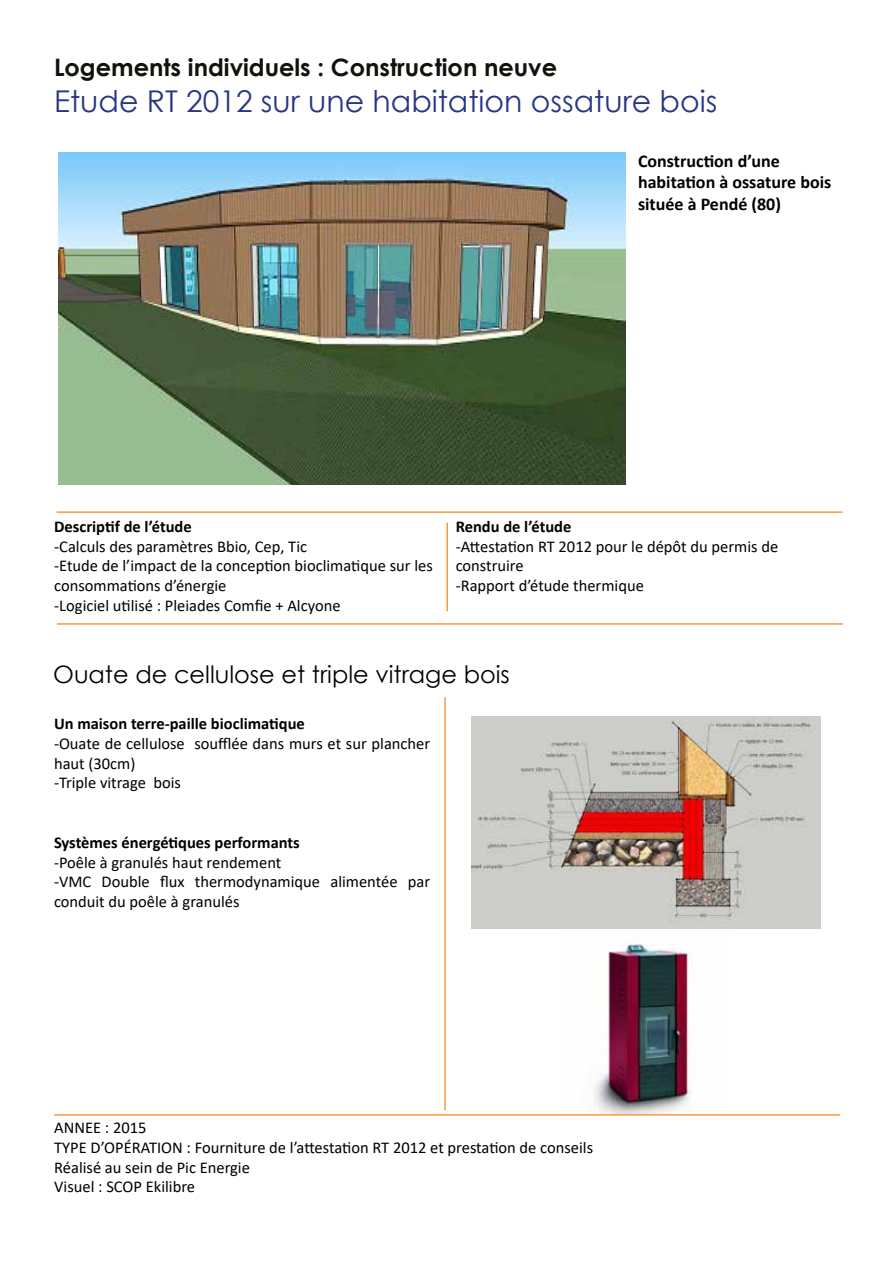
<style>
.page{position:relative;width:893px;height:1263px;background:#fff}
.page>*{position:absolute;margin:0;border:0;box-sizing:border-box;transform-origin:0 0}
.t1{font:30px "Century Gothic";color:#283583}
.t2{font:700 24px "Century Gothic";color:#12110c}
.t3{font:24px "Century Gothic";color:#000}
.t4{font:700 18px/21.6px "Calibri";color:#000}
.t5{font:16.5px/19.8px "Calibri";color:#000}
.t6{font:700 16.5px "Calibri";color:#000}
</style>
<div class="page">
<img style="left:471px;top:716px;width:349px;height:212px">
<img style="left:594px;top:943px;width:98px;height:171px">
<img style="left:58px;top:152px;width:567px;height:333px">
<hr style="left:57px;top:511px;width:786px;height:2px;background:#fa993d">
<hr style="left:57px;top:623px;width:786px;height:2px;background:#fa993d">
<hr style="left:444px;top:697px;width:2px;height:413px;background:#fa993d">
<hr style="left:54px;top:1114px;width:786px;height:1px;background:#fa993d">
<hr style="left:446px;top:523px;width:2px;height:88px;background:#fa993d">
<h2 class="t2" style="left:54px;top:49px;width:505px">Logements individuels : Construction neuve</h2>
<h1 class="t1" style="left:54px;top:80px;width:665px">Etude RT 2012 sur une habitation ossature bois</h1>
<p class="t4" style="left:638px;top:150px;width:195px">Construction d’une habitation à ossature bois située à Pendé (80)</p>
<p class="t6" style="left:54px;top:515px;width:139px">Descriptif de l’étude</p>
<p class="t5" style="left:54px;top:536px;width:380px">-Calculs des paramètres Bbio, Cep, Tic<br>-Etude de l’impact de la conception bioclimatique sur les consommations d’énergie<br>-Logiciel utilisé : Pleiades Comfie + Alcyone</p>
<p class="t6" style="left:456px;top:515px;width:117px">Rendu de l’étude</p>
<p class="t5" style="left:456px;top:536px;width:324px">-Attestation RT 2012 pour le dépôt du permis de construire<br>-Rapport d’étude thermique</p>
<h2 class="t3" style="left:53px;top:657px;width:458px">Ouate de cellulose et triple vitrage bois</h2>
<p class="t6" style="left:54px;top:712px;width:252px">Un maison terre-paille bioclimatique</p>
<p class="t5" style="left:54px;top:733px;width:378px">-Ouate de cellulose soufflée dans murs et sur plancher haut (30cm)<br>-Triple vitrage bois</p>
<p class="t6" style="left:54px;top:830px;width:247px">Systèmes énergétiques performants</p>
<p class="t5" style="left:54px;top:852px;width:378px">-Poêle à granulés haut rendement<br>-VMC Double flux thermodynamique alimentée par conduit du poêle à granulés</p>
<p class="t5" style="left:54px;top:1117px;width:540px">ANNEE : 2015<br>TYPE D’OPÉRATION : Fourniture de l’attestation RT 2012 et prestation de conseils Réalisé au sein de Pic Energie<br>Visuel : SCOP Ekilibre</p>
</div>
